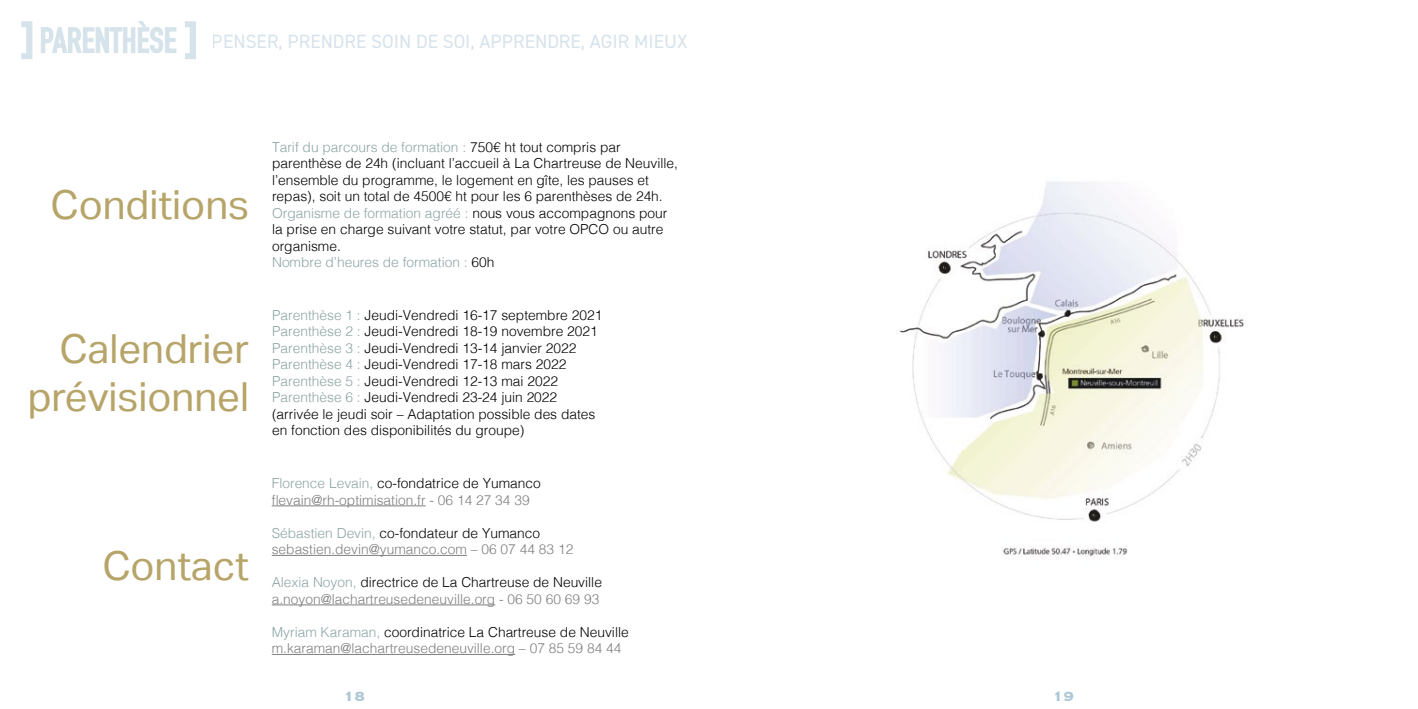
<style>
.page{position:relative;width:1418px;height:709px;background:#fff}
.page>*{position:absolute;margin:0;border:0;box-sizing:border-box;transform-origin:0 0}
.t1{font:40px/48px "Aktiv Grotesk";color:#b6a469;text-align:right}
.t2{font:19.12px "DIN2014";color:#aec7d7}
.t3{font:700 17.5px "Copperplate";color:#aec7d7}
.t4{font:300 13.75px/16.5px "Helvetica";color:#000}
.t5{font:300 13.75px/16.5px "Helvetica";color:#7f7f7f}
.s1{color:#8da4a4}
.s2{color:#8da3a2}
.s3{color:#000}
</style>
<div class="page">
<hr style="left:272px;top:505px;width:153px;height:1px;background:#7f7f7f">
<hr style="left:272px;top:555px;width:195px;height:1px;background:#7f7f7f">
<hr style="left:272px;top:604px;width:223px;height:1px;background:#7f7f7f">
<hr style="left:272px;top:654px;width:243px;height:1px;background:#7f7f7f">
<svg style="left:185px;top:21px;width:11px;height:38px"></svg>
<svg style="left:21px;top:21px;width:12px;height:38px"></svg>
<svg style="left:41px;top:21px;width:136px;height:32px"></svg>
<img style="left:899px;top:182px;width:345px;height:375px">
<h2 class="t2" style="left:212px;top:29px;width:477px">PENSER, PRENDRE SOIN DE SOI, APPRENDRE, AGIR MIEUX</h2>
<h1 class="t1" style="left:51px;top:180px;width:200px">Conditions</h1>
<h1 class="t1" style="left:28px;top:325px;width:223px">Calendrier prévisionnel</h1>
<h1 class="t1" style="left:102px;top:542px;width:148px">Contact</h1>
<p class="t4" style="left:272px;top:137px;width:407px"><span class="s1">Tarif du parcours de formation :</span> 750€ ht tout compris par parenthèse de 24h (incluant l’accueil à La Chartreuse de Neuville, l’ensemble du programme, le logement en gîte, les pauses et repas), soit un total de 4500€ ht pour les 6 parenthèses de 24h.<br><span class="s1">Organisme de formation agréé :</span> nous vous accompagnons pour la prise en charge suivant votre statut, par votre OPCO ou autre organisme.<br><span class="s1">Nombre d’heures de formation :</span> 60h</p>
<p class="t4" style="left:272px;top:306px;width:332px"><span class="s1">Parenthèse 1 :</span> Jeudi-Vendredi 16-17 septembre 2021<br><span class="s2">Parenthèse 2 :</span> Jeudi-Vendredi 18-19 novembre 2021<br><span class="s1">Parenthèse 3</span> <span class="s2">:</span> Jeudi-Vendredi 13-14 janvier 2022<br><span class="s2">Parenthèse 4 :</span> Jeudi-Vendredi 17-18 mars 2022<br><span class="s2">Parenthèse 5 :</span> Jeudi-Vendredi 12-13 mai 2022<br><span class="s2">Parenthèse 6 :</span> Jeudi-Vendredi 23-24 juin 2022 (arrivée le jeudi soir – Adaptation possible des dates en fonction des disponibilités du groupe)</p>
<p class="t5" style="left:272px;top:474px;width:271px"><span class="s1">Florence Levain,</span> <span class="s3">co-fondatrice de Yumanco </span>flevain@rh-optimisation.fr - 06 14 27 34 39</p>
<p class="t5" style="left:272px;top:524px;width:303px"><span class="s1">Sébastien Devin,</span> <span class="s3">co-fondateur de Yumanco </span>sebastien.devin@yumanco.com – 06 07 44 83 12</p>
<p class="t5" style="left:272px;top:573px;width:332px"><span class="s1">Alexia Noyon,</span> <span class="s3">directrice de La Chartreuse de Neuville </span>a.noyon@lachartreusedeneuville.org - 06 50 60 69 93</p>
<p class="t5" style="left:272px;top:623px;width:358px"><span class="s1">Myriam Karaman,</span> <span class="s3">coordinatrice La Chartreuse de Neuville </span>m.karaman@lachartreusedeneuville.org – 07 85 59 84 44</p>
<p class="t3" style="left:344px;top:685px;width:23px">18</p>
<p class="t3" style="left:1052px;top:685px;width:23px">19</p>
</div>
